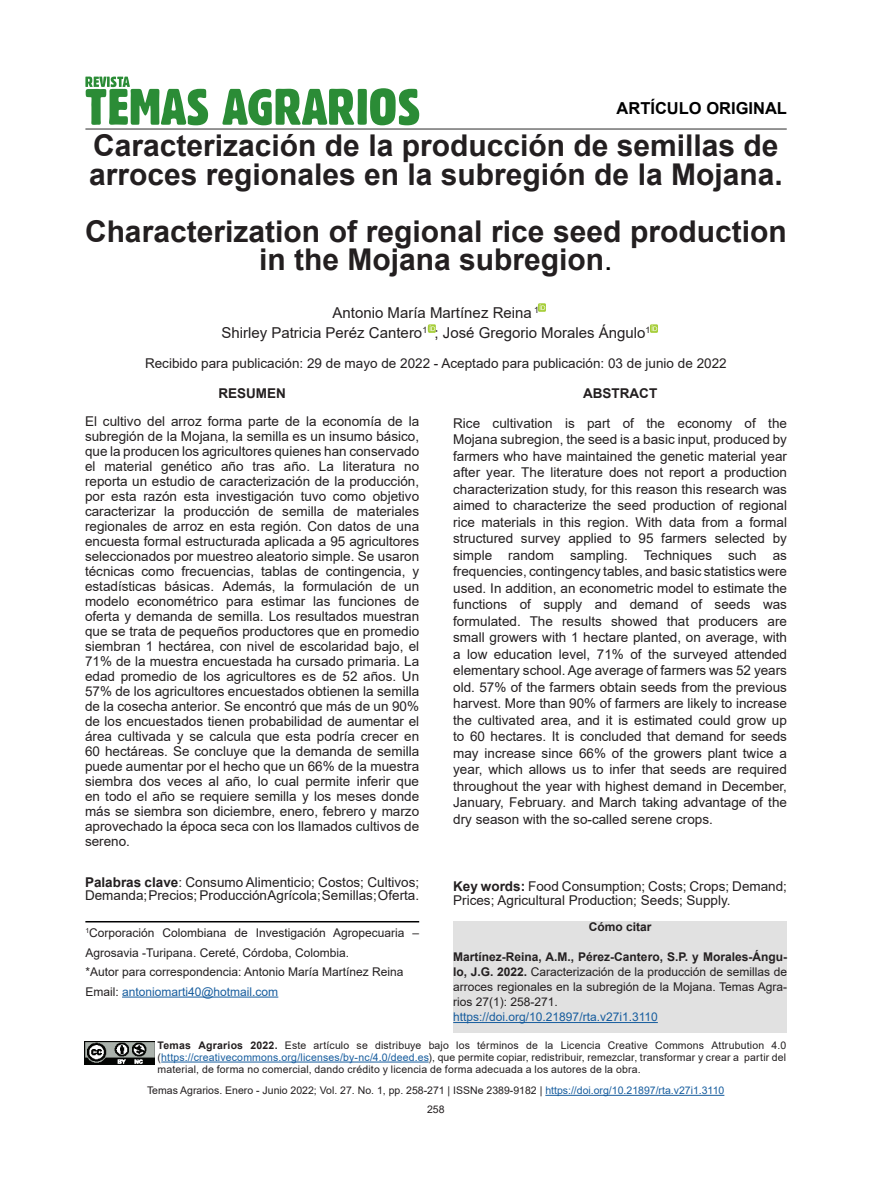
<style>
.page{position:relative;width:893px;height:1191px;background:#fff}
.page>*{position:absolute;margin:0;border:0;box-sizing:border-box;transform-origin:0 0}
.t1{font:700 30px/28.5px "Arial";color:#231f20}
.t2{font:700 16.5px "Arial";color:#000001}
.t3{font:15px "Arial";color:#231f20}
.t4{font:13.5px/15px "Arial";color:#231f20;text-align:justify}
.t5{font:700 13.5px "Arial";color:#231f20}
.t6{font:12px/15px "Arial";color:#231f20}
.t7{font:12px "Arial";color:#175d9e}
.t8{font:700 12px "Arial";color:#231f20}
.t9{font:10.5px/12px "Arial";letter-spacing:.015em;color:#231f20}
.s1{font-weight:400;color:#000}
.s2{font-weight:700}
.s3{color:#231f20}
.s4{color:#175d9e}
</style>
<div class="page">
<hr style="left:122px;top:996px;width:156px;height:1px;background:#175d9e">
<div style="left:453px;top:921px;width:334px;height:112px;background:#e1e1e1"></div>
<hr style="left:453px;top:1022px;width:205px;height:1px;background:#175d9e">
<hr style="left:85px;top:128px;width:702px;height:2px;background:#000001">
<svg style="left:222px;top:88px;width:197px;height:37px"></svg>
<svg style="left:85px;top:77px;width:123px;height:48px"></svg>
<hr style="left:545px;top:1095px;width:179px;height:1px;background:#175d9e">
<img style="left:85px;top:1041px;width:70px;height:23px">
<hr style="left:161px;top:1061px;width:268px;height:1px;background:#175d9e">
<svg style="left:538px;top:303px;width:8px;height:9px"></svg>
<svg style="left:428px;top:324px;width:8px;height:9px"></svg>
<svg style="left:650px;top:324px;width:8px;height:9px"></svg>
<hr style="left:85px;top:921px;width:334px;height:1px;background:#000001">
<p class="t2" style="left:616px;top:97px;width:172px">ARTÍCULO ORIGINAL</p>
<p class="t1" style="left:89px;top:132px;width:695px">Caracterización de la producción de semillas de arroces regionales en la subregión de la Mojana.</p>
<p class="t1" style="left:85px;top:217px;width:703px;text-align:center">Characterization of regional rice seed production in the Mojana subregion<span class="s1">.</span></p>
<p class="t3" style="left:333px;top:303px;width:208px">Antonio María Martínez Reina <sup>1</sup></p>
<p class="t3" style="left:221px;top:322px;width:430px">Shirley Patricia Peréz Cantero<sup>1</sup> ; José Gregorio Morales Ángulo<sup>1</sup></p>
<p class="t4" style="left:145px;top:355px;width:583px">Recibido para publicación: 29 de mayo de 2022 - Aceptado para publicación: 03 de junio de 2022</p>
<p class="t5" style="left:583px;top:383px;width:76px">ABSTRACT</p>
<p class="t4" style="left:453px;top:415px;width:335px">Rice cultivation is part of the economy of the</p>
<p class="t4" style="left:453px;top:432px;width:335px">Mojana subregion, the seed is a basic input, produced by</p>
<p class="t4" style="left:453px;top:447px;width:335px;line-height:16.5px">farmers who have maintained the genetic material year after year. The literature does not report a production characterization study, for this reason this research was aimed to characterize the seed production of regional rice materials in this region. With data from a formal structured survey applied to 95 farmers selected by</p>
<p class="t4" style="left:453px;top:547px;width:335px">simple random sampling. Techniques such as</p>
<p class="t4" style="left:453px;top:563px;width:335px;line-height:16.5px">frequencies, contingency tables, and basic statistics were used. In addition, an econometric model to estimate the</p>
<p class="t4" style="left:453px;top:597px;width:335px">functions of supply and demand of seeds was</p>
<p class="t4" style="left:453px;top:612px;width:335px;line-height:16.5px">formulated. The results showed that producers are small growers with 1 hectare planted, on average, with a low education level, 71% of the surveyed attended</p>
<p class="t4" style="left:453px;top:662px;width:335px;line-height:16.5px">elementary school. Age average of farmers was 52 years old. 57% of the farmers obtain seeds from the previous harvest. More than 90% of farmers are likely to increase the cultivated area, and it is estimated could grow up to 60 hectares. It is concluded that demand for seeds may increase since 66% of the growers plant twice a year, which allows us to infer that seeds are required throughout the year with highest demand in December, January, February. and March taking advantage of the dry season with the so-called serene crops.</p>
<p class="t5" style="left:218px;top:383px;width:69px">RESUMEN</p>
<p class="t4" style="left:85px;top:414px;width:336px">El cultivo del arroz forma parte de la economía de la subregión de la Mojana, la semilla es un insumo básico, que la producen los agricultores quienes han conservado el material genético año tras año. La literatura no reporta un estudio de caracterización de la producción, por esta razón esta investigación tuvo como objetivo caracterizar la producción de semilla de materiales regionales de arroz en esta región. Con datos de una encuesta formal estructurada aplicada a 95 agricultores seleccionados por muestreo aleatorio simple. Se usaron técnicas como frecuencias, tablas de contingencia, y estadísticas básicas. Además, la formulación de un modelo econométrico para estimar las funciones de oferta y demanda de semilla. Los resultados muestran que se trata de pequeños productores que en promedio siembran 1 hectárea, con nivel de escolaridad bajo, el 71% de la muestra encuestada ha cursado primaria. La edad promedio de los agricultores es de 52 años. Un 57% de los agricultores encuestados obtienen la semilla de la cosecha anterior. Se encontró que más de un 90% de los encuestados tienen probabilidad de aumentar el área cultivada y se calcula que esta podría crecer en 60 hectáreas. Se concluye que la demanda de semilla puede aumentar por el hecho que un 66% de la muestra siembra dos veces al año, lo cual permite inferir que en todo el año se requiere semilla y los meses donde más se siembra son diciembre, enero, febrero y marzo aprovechado la época seca con los llamados cultivos de sereno.</p>
<p class="t4" style="left:85px;top:875px;width:336px;line-height:13.5px"><span class="s2">Palabras clave</span>: Consumo Alimenticio; Costos; Cultivos;<br>Demanda; Precios; Producción Agrícola; Semillas; Oferta.</p>
<p class="t4" style="left:453px;top:879px;width:335px;line-height:13.5px"><span class="s2">Key words:</span> Food Consumption; Costs; Crops; Demand;<br>Prices; Agricultural Production; Seeds; Supply.</p>
<p class="t6" style="left:85px;top:923px;width:335px;line-height:19.5px"><sup>1</sup>Corporación Colombiana de Investigación Agropecuaria –<br>Agrosavia -Turipana. Cereté, Córdoba, Colombia.</p>
<p class="t6" style="left:85px;top:964px;width:320px">*Autor para correspondencia: Antonio María Martínez Reina</p>
<p class="t7" style="left:85px;top:983px;width:194px"><span class="s3">Email:</span> antoniomarti40@hotmail.com</p>
<p class="t8" style="left:589px;top:918px;width:64px">Cómo citar</p>
<p class="t6" style="left:453px;top:949px;width:335px;text-align:justify"><span class="s2">Martínez-Reina, A.M., Pérez-Cantero, S.P. y Morales-Ángu&shy;lo, J.G. 2022.</span> Caracterización de la producción de semillas de arroces regionales en la subregión de la Mojana. Temas Agra&shy;rios 27(1): 258-271.</p>
<p class="t7" style="left:453px;top:1008px;width:206px">https://doi.org/10.21897/rta.v27i1.3110</p>
<p class="t9" style="left:158px;top:1039px;width:630px"><span class="s2">Temas Agrarios 2022.</span> Este artículo se distribuye bajo los términos de la Licencia Creative Commons Attrubution 4.0</p>
<p class="t9" style="left:158px;top:1051px;width:630px">(<span class="s4">https://creativecommons.org/licenses/by-nc/4.0/deed.es</span>), que permite copiar, redistribuir, remezclar, transformar y crear a partir del material, de forma no comercial, dando crédito y licencia de forma adecuada a los autores de la obra.</p>
<p class="t9" style="left:147px;top:1084px;width:579px">Temas Agrarios. Enero - Junio 2022; Vol. 27. No. 1, pp. 258-271 | ISSNe 2389-9182 | <span class="s4">https://doi.org/10.21897/rta.v27i1.3110</span></p>
<p class="t9" style="left:427px;top:1103px;width:19px">258</p>
</div>
